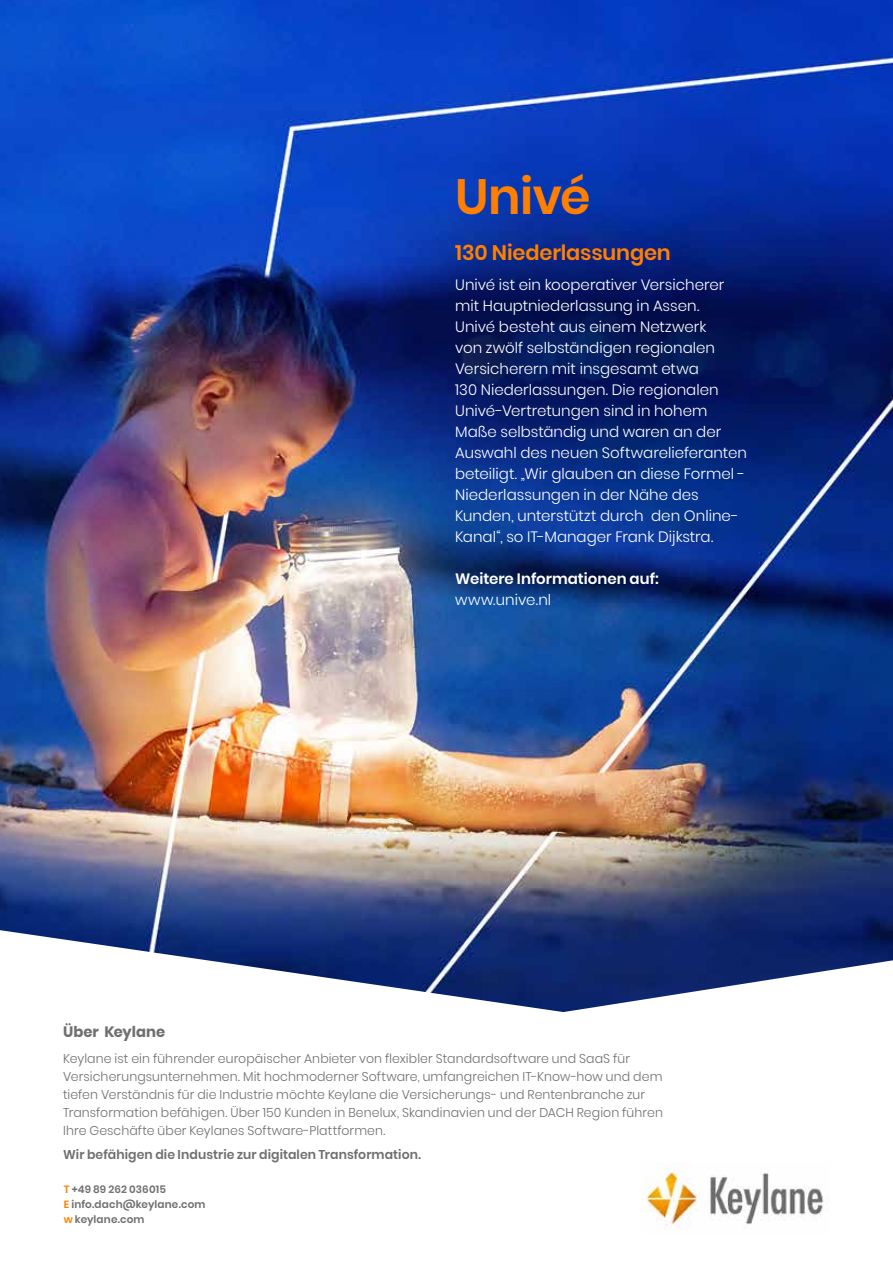
<style>
.page{position:relative;width:893px;height:1263px;background:#fff}
.page>*{position:absolute;margin:0;border:0;box-sizing:border-box;transform-origin:0 0}
.t1{font:600 49.5px "Poppins";letter-spacing:-.015em;color:#ff8000}
.t2{font:600 21px "Poppins";letter-spacing:-.01em;color:#ff8000}
.t3{font:300 15px/21px "Poppins";color:#fff}
.t4{font:600 15px "Poppins";color:#fff}
.t5{font:700 15px "Poppins";color:#706f6f}
.t6{font:300 12.75px/18px "Poppins";letter-spacing:.01em;color:#706f6f}
.t7{font:600 12.75px "Poppins";letter-spacing:.005em;color:#706f6f}
.t8{font:600 10.5px/15px "Poppins";letter-spacing:.015em;color:#706f6f}
.s1{color:#ff8000}
</style>
<div class="page">
<img style="left:0;top:0;width:893px;height:930px">
<svg style="left:0;top:930px;width:893px;height:82px"></svg>
<img style="left:643px;top:1162px;width:181px;height:67px">
<h1 class="t1" style="left:455px;top:168px;width:137px">Univé</h1>
<h2 class="t2" style="left:455px;top:241px;width:217px">130 Niederlassungen</h2>
<p class="t3" style="left:455px;top:274px;width:293px">Univé ist ein kooperativer Versicherer mit Hauptniederlassung in Assen.<br>Univé besteht aus einem Netzwerk<br>von zwölf selbständigen regionalen Versicherern mit insgesamt etwa<br>130 Niederlassungen. Die regionalen Univé-Vertretungen sind in hohem Maße selbständig und waren an der Auswahl des neuen Softwarelieferanten beteiligt. „Wir glauben an diese Formel - Niederlassungen in der Nähe des Kunden, unterstützt durch den Online-Kanal“, so IT-Manager Frank Dijkstra.</p>
<p class="t4" style="left:455px;top:570px;width:205px">Weitere Informationen auf:</p>
<p class="t3" style="left:455px;top:589px;width:98px">www.unive.nl</p>
<p class="t5" style="left:63px;top:1023px;width:104px">Über Keylane</p>
<p class="t6" style="left:63px;top:1050px;width:601px">Keylane ist ein führender europäischer Anbieter von flexibler Standardsoftware und SaaS für Versicherungsunternehmen. Mit hochmoderner Software, umfangreichen IT-Know-how und dem tiefen Verständnis für die Industrie möchte Keylane die Versicherungs- und Rentenbranche zur Transformation befähigen. Über 150 Kunden in Benelux, Skandinavien und der DACH Region führen Ihre Geschäfte über Keylanes Software-Plattformen.</p>
<p class="t7" style="left:63px;top:1147px;width:359px">Wir befähigen die Industrie zur digitalen Transformation.</p>
<p class="t8" style="left:64px;top:1182px;width:143px"><span class="s1">T</span> +49 89 262 036015<br><span class="s1">E</span> info.dach@keylane.com <span class="s1">w</span> keylane.com</p>
</div>
